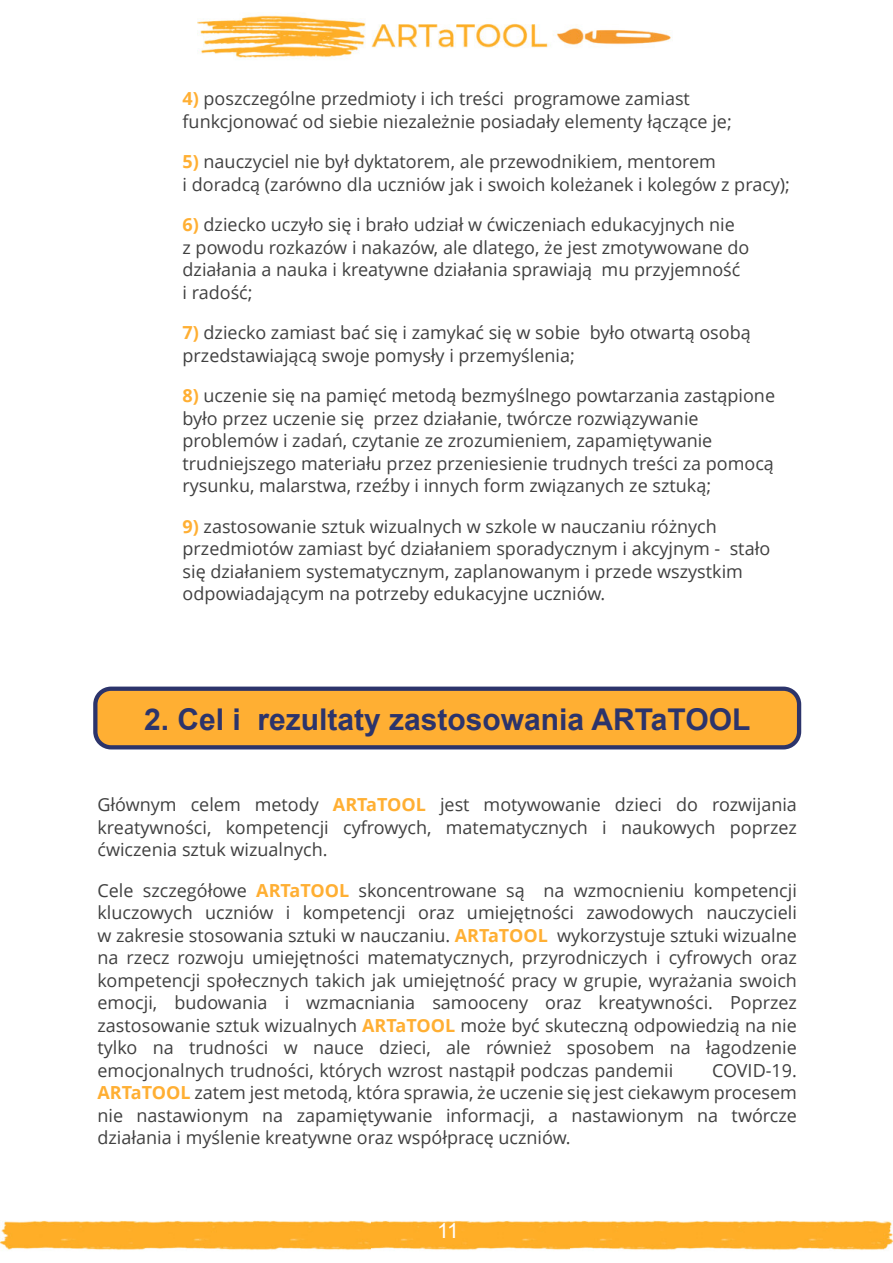
<style>
.page{position:relative;width:893px;height:1263px;background:#fff}
.page>*{position:absolute;margin:0;border:0;box-sizing:border-box;transform-origin:0 0}
.t1{font:700 30px "Arial";color:#2c346b}
.t2{font:21px "Arial";color:#fff}
.t3{font:18px/22.5px "Open Sans";color:#404040}
.s1{font-weight:700;color:#ffaf33}
</style>
<div class="page">
<div style="left:93px;top:686px;width:708px;height:63px;border:9px solid #2c346b;border-radius:14px"></div>
<div style="left:97px;top:691px;width:700px;height:54px;background:#ffaf33;border-radius:14px"></div>
<img style="left:198px;top:15px;width:473px;height:44px">
<img style="left:0;top:1220px;width:371px;height:30px">
<img style="left:371px;top:1220px;width:200px;height:30px">
<img style="left:571px;top:1220px;width:322px;height:30px">
<p class="t3" style="left:183px;top:87px;width:551px"><span class="s1">4)</span> poszczególne przedmioty i ich treści programowe zamiast funkcjonować od siebie niezależnie posiadały elementy łączące je;</p>
<p class="t3" style="left:183px;top:150px;width:609px"><span class="s1">5)</span> nauczyciel nie był dyktatorem, ale przewodnikiem, mentorem<br>i doradcą (zarówno dla uczniów jak i swoich koleżanek i kolegów z pracy);</p>
<p class="t3" style="left:183px;top:213px;width:568px"><span class="s1">6)</span> dziecko uczyło się i brało udział w ćwiczeniach edukacyjnych nie<br>z powodu rozkazów i nakazów, ale dlatego, że jest zmotywowane do działania a nauka i kreatywne działania sprawiają mu przyjemność i radość;</p>
<p class="t3" style="left:183px;top:321px;width:570px"><span class="s1">7)</span> dziecko zamiast bać się i zamykać się w sobie było otwartą osobą przedstawiającą swoje pomysły i przemyślenia;</p>
<p class="t3" style="left:183px;top:384px;width:594px"><span class="s1">8)</span> uczenie się na pamięć metodą bezmyślnego powtarzania zastąpione było przez uczenie się przez działanie, twórcze rozwiązywanie problemów i zadań, czytanie ze zrozumieniem, zapamiętywanie trudniejszego materiału przez przeniesienie trudnych treści za pomocą rysunku, malarstwa, rzeźby i innych form związanych ze sztuką;</p>
<p class="t3" style="left:183px;top:515px;width:589px"><span class="s1">9)</span> zastosowanie sztuk wizualnych w szkole w nauczaniu różnych przedmiotów zamiast być działaniem sporadycznym i akcyjnym - stało się działaniem systematycznym, zaplanowanym i przede wszystkim odpowiadającym na potrzeby edukacyjne uczniów.</p>
<h1 class="t1" style="left:144px;top:699px;width:608px">2. Cel i rezultaty zastosowania ARTaTOOL</h1>
<p class="t3" style="left:97px;top:793px;width:701px;text-align:justify">Głównym celem metody <span class="s1">ARTaTOOL</span> jest motywowanie dzieci do rozwijania kreatywności, kompetencji cyfrowych, matematycznych i naukowych poprzez ćwiczenia sztuk wizualnych.</p>
<p class="t3" style="left:97px;top:879px;width:701px;text-align:justify">Cele szczegółowe <span class="s1">ARTaTOOL</span> skoncentrowane są na wzmocnieniu kompetencji kluczowych uczniów i kompetencji oraz umiejętności zawodowych nauczycieli w zakresie stosowania sztuki w nauczaniu. <span class="s1">ARTaTOOL</span> wykorzystuje sztuki wizualne na rzecz rozwoju umiejętności matematycznych, przyrodniczych i cyfrowych oraz kompetencji społecznych takich jak umiejętność pracy w grupie, wyrażania swoich emocji, budowania i wzmacniania samooceny oraz kreatywności. Poprzez zastosowanie sztuk wizualnych <span class="s1">ARTaTOOL</span> może być skuteczną odpowiedzią na nie tylko na trudności w nauce dzieci, ale również sposobem na łagodzenie emocjonalnych trudności, których wzrost nastąpił podczas pandemii</p>
<p class="t3" style="left:97px;top:1059px;width:701px;text-align:justify;text-indent:615px">COVID-19.<br><span class="s1">ARTaTOOL</span> zatem jest metodą, która sprawia, że uczenie się jest ciekawym procesem nie nastawionym na zapamiętywanie informacji, a nastawionym na twórcze działania i myślenie kreatywne oraz współpracę uczniów.</p>
<p class="t2" style="left:437px;top:1216px;width:23px">11</p>
</div>
